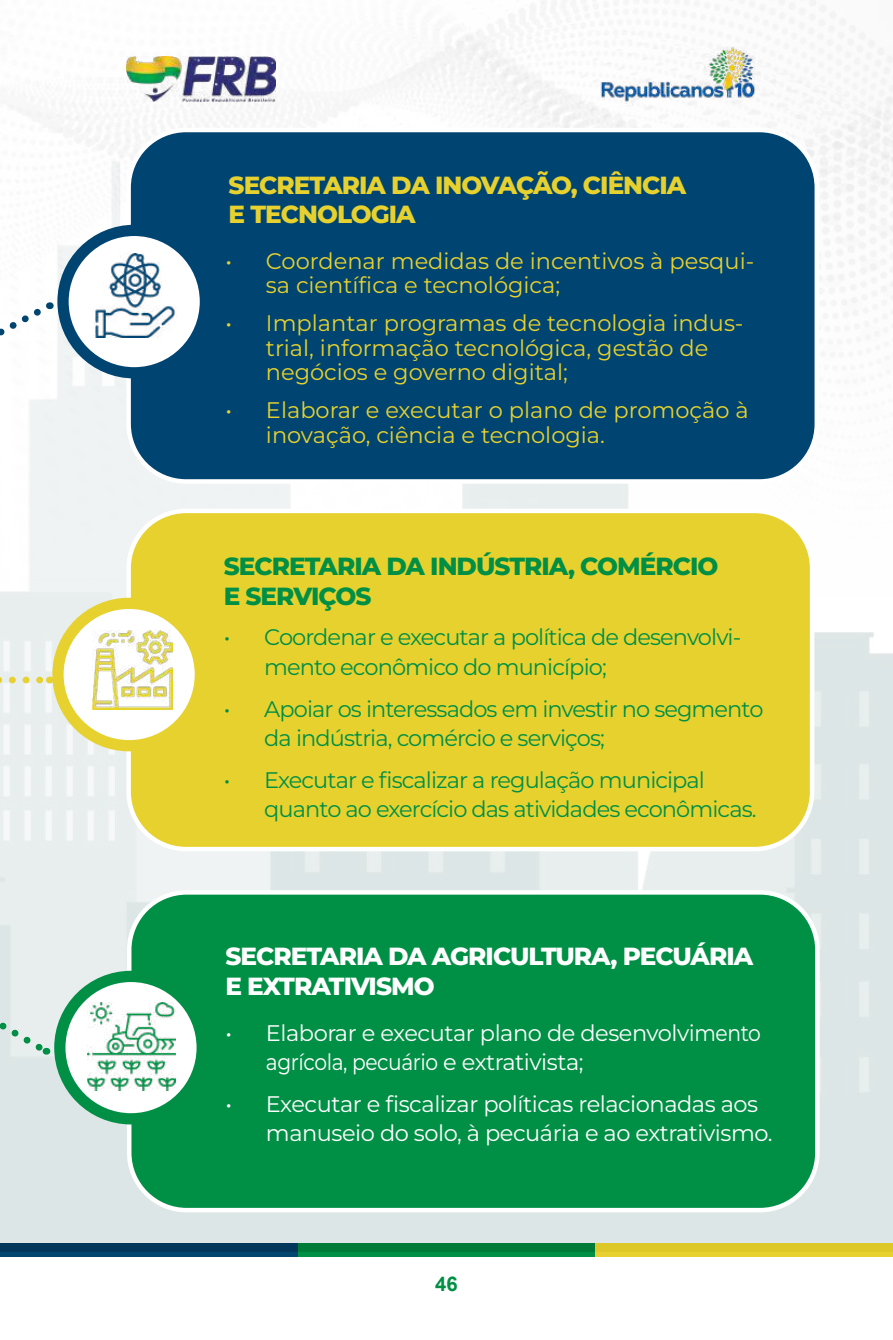
<style>
.page{position:relative;width:893px;height:1340px;background:#fff}
.page>*{position:absolute;margin:0;border:0;box-sizing:border-box;transform-origin:0 0}
.t1{font:800 24.75px/29.7px "Montserrat";letter-spacing:-.04em;color:#fff}
.t2{font:800 24.75px/29.7px "Montserrat";letter-spacing:-.04em;color:#008f45}
.t3{font:800 24.75px/29.7px "Montserrat";letter-spacing:-.04em;color:#e7d12f}
.t4{font:22.5px/24.8px "Montserrat";color:#e7d12f}
.t5{font:22.5px/29.2px "Montserrat";letter-spacing:-.04em;color:#008f45}
.t6{font:22.5px/29.2px "Montserrat";letter-spacing:-.02em;color:#fff}
.t7{font:700 20.25px "Arial";color:#009045}
</style>
<div class="page">
<svg style="left:1px;top:1251px;width:297px;height:5px"></svg>
<svg style="left:298px;top:1251px;width:297px;height:5px"></svg>
<div style="left:595px;top:1243px;width:297px;height:13px;background:#e7d131"></div>
<img style="left:9px;top:0;width:884px;height:150px">
<img style="left:0;top:150px;width:893px;height:1101px">
<svg style="left:0;top:860px;width:49px;height:197px;background:#e2ebe9"></svg>
<svg style="left:0;top:302px;width:50px;height:184px"></svg>
<svg style="left:0;top:676px;width:43px;height:7px"></svg>
<div style="left:129px;top:892px;width:688px;height:318px;background:#009045;border-radius:57px"></div>
<div style="left:127px;top:890px;width:693px;height:322px;border:4px solid #fff;border-radius:57px"></div>
<div style="left:129px;top:130px;width:688px;height:351px;background:#004571;border-radius:57px"></div>
<div style="left:126px;top:128px;width:693px;height:355px;border:4px solid #fff;border-radius:57px"></div>
<div style="left:129px;top:511px;width:683px;height:338px;background:#e7d12f;border-radius:57px"></div>
<div style="left:126px;top:508px;width:688px;height:343px;border:4px solid #fff;border-radius:57px"></div>
<svg style="left:60px;top:976px;width:142px;height:142px;fill:#fff"></svg>
<div style="left:54px;top:970px;width:154px;height:154px;border:11px solid #008f45;border-radius:50%"></div>
<svg style="left:58px;top:603px;width:142px;height:142px"></svg>
<div style="left:52px;top:597px;width:154px;height:154px;border:11px solid #e7d12f;border-radius:50%"></div>
<svg style="left:63px;top:230px;width:142px;height:143px;fill:#fff"></svg>
<div style="left:57px;top:225px;width:154px;height:153px;border:11px solid #004571;border-radius:50%"></div>
<img style="left:87px;top:1002px;width:89px;height:88px">
<img style="left:93px;top:630px;width:79px;height:79px">
<img style="left:93px;top:254px;width:84px;height:83px">
<p class="t3" style="left:229px;top:169px;width:459px">SECRETARIA DA INOVAÇÃO, CIÊNCIA<br>E TECNOLOGIA</p>
<p class="t4" style="left:266px;top:247px;width:490px;text-indent:-40px">• Coordenar medidas de incentivos à pesqui&shy;sa científica e tecnológica;</p>
<p class="t4" style="left:266px;top:310px;width:479px;text-indent:-40px">• Implantar programas de tecnologia indus&shy;trial, informação tecnológica, gestão de negócios e governo digital;</p>
<p class="t4" style="left:266px;top:397px;width:484px;text-indent:-40px">• Elaborar e executar o plano de promoção à inovação, ciência e tecnologia.</p>
<p class="t2" style="left:224px;top:550px;width:496px">SECRETARIA DA INDÚSTRIA, COMÉRCIO<br>E SERVIÇOS</p>
<p class="t5" style="left:264px;top:622px;width:479px;text-indent:-41px">• Coordenar e executar a política de desenvolvi&shy;mento econômico do município;</p>
<p class="t5" style="left:264px;top:693px;width:501px;text-indent:-41px">• Apoiar os interessados em investir no segmento da indústria, comércio e serviços;</p>
<p class="t5" style="left:264px;top:764px;width:494px;text-indent:-41px">• Executar e fiscalizar a regulação municipal quanto ao exercício das atividades econômicas.</p>
<p class="t1" style="left:225px;top:939px;width:529px">SECRETARIA DA AGRICULTURA, PECUÁRIA<br>E EXTRATIVISMO</p>
<p class="t6" style="left:266px;top:1017px;width:496px;text-indent:-41px">• Elaborar e executar plano de desenvolvimento agrícola, pecuário e extrativista;</p>
<p class="t6" style="left:266px;top:1088px;width:508px;text-indent:-40px">• Executar e fiscalizar políticas relacionadas aos manuseio do solo, à pecuária e ao extrativismo.</p>
<p class="t7" style="left:435px;top:1269px;width:24px">46</p>
</div>
